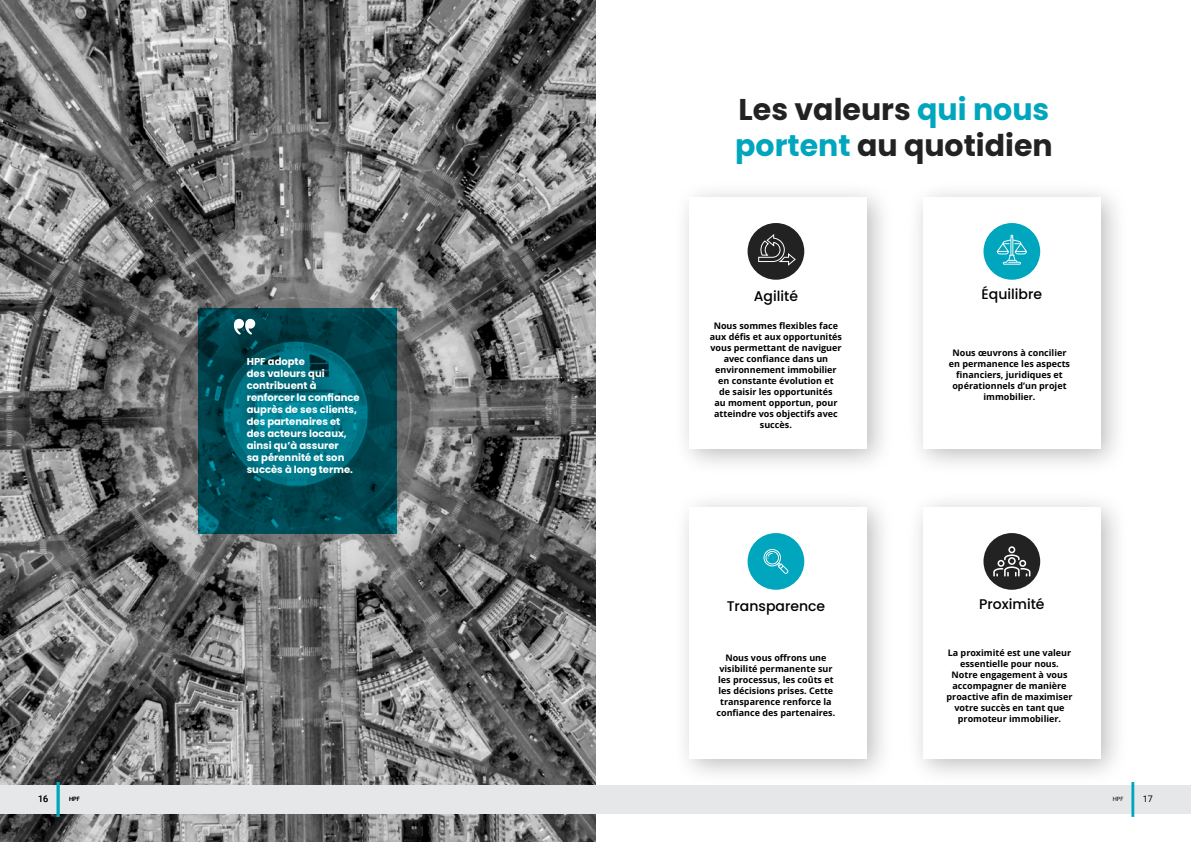
<style>
.page{position:relative;width:1191px;height:842px;background:#fff}
.page>*{position:absolute;margin:0;border:0;box-sizing:border-box;transform-origin:0 0}
.t1{font:700 30px/36px "Poppins";color:#222223}
.t2{font:500 14px "Poppins";color:#000}
.t3{font:700 10px/12px "Poppins";color:#fff}
.t4{font:700 9px/11px "Open Sans";color:#000;text-align:center}
.t5{font:9px "Roboto";color:#222223}
.t6{font:9px "Roboto";color:#000}
.t7{font:6px "Poppins";letter-spacing:.005em;color:#000}
.s1{color:#00a6be}
</style>
<div class="page">
<div style="left:595px;top:785px;width:596px;height:29px;background:#e6e7e8"></div>
<img style="left:0;top:0;width:595px;height:842px">
<svg style="left:199px;top:308px;width:198px;height:225px;background:#005561"></svg>
<svg style="left:234px;top:318px;width:22px;height:17px"></svg>
<div style="left:673px;top:180px;width:222px;height:296px;background:#000;opacity:.26"></div>
<div style="left:689px;top:197px;width:178px;height:251px;background:#fff"></div>
<div style="left:673px;top:490px;width:222px;height:296px;background:#000;opacity:.26"></div>
<div style="left:689px;top:507px;width:178px;height:251px;background:#fff"></div>
<div style="left:747px;top:223px;width:57px;height:57px;background:#222223;border-radius:50%"></div>
<svg style="left:758px;top:234px;width:38px;height:32px"></svg>
<div style="left:906px;top:180px;width:222px;height:296px;background:#000;opacity:.26"></div>
<div style="left:923px;top:197px;width:177px;height:251px;background:#fff"></div>
<div style="left:906px;top:490px;width:222px;height:296px;background:#000;opacity:.26"></div>
<div style="left:923px;top:507px;width:177px;height:251px;background:#fff"></div>
<div style="left:747px;top:533px;width:57px;height:57px;background:#00a6be;border-radius:50%"></div>
<svg style="left:763px;top:549px;width:25px;height:25px"></svg>
<div style="left:0;top:785px;width:595px;height:29px;background:#e6e7e8"></div>
<hr style="left:1131px;top:782px;width:3px;height:35px;background:#00a6be">
<hr style="left:57px;top:782px;width:3px;height:35px;background:#00a6be">
<div style="left:983px;top:223px;width:57px;height:57px;background:#00a6be;border-radius:50%"></div>
<svg style="left:996px;top:234px;width:31px;height:31px"></svg>
<div style="left:983px;top:533px;width:57px;height:57px;background:#222223;border-radius:50%"></div>
<svg style="left:993px;top:546px;width:37px;height:30px"></svg>
<h1 class="t1" style="left:735px;top:92px;width:319px">Les valeurs <span class="s1">qui nous portent</span> au quotidien</h1>
<p class="t3" style="left:247px;top:355px;width:114px">HPF adopte<br>des valeurs qui contribuent à renforcer la confiance auprès de ses clients, des partenaires et des acteurs locaux, ainsi qu’à assurer<br>sa pérennité et son succès à long terme.</p>
<h2 class="t2" style="left:754px;top:288px;width:46px">Agilité</h2>
<h2 class="t2" style="left:981px;top:286px;width:62px">Équilibre</h2>
<p class="t4" style="left:710px;top:320px;width:134px">Nous sommes flexibles face aux défis et aux opportunités vous permettant de naviguer avec confiance dans un environnement immobilier en constante évolution et<br>de saisir les opportunités<br>au moment opportun, pour atteindre vos objectifs avec succès.</p>
<p class="t4" style="left:949px;top:347px;width:123px">Nous œuvrons à concilier en permanence les aspects financiers, juridiques et opérationnels d’un projet immobilier.</p>
<h2 class="t2" style="left:726px;top:598px;width:100px">Transparence</h2>
<h2 class="t2" style="left:979px;top:596px;width:67px">Proximité</h2>
<p class="t4" style="left:716px;top:652px;width:120px">Nous vous offrons une visibilité permanente sur les processus, les coûts et les décisions prises. Cette transparence renforce la confiance des partenaires.</p>
<p class="t4" style="left:946px;top:646px;width:127px">La proximité est une valeur essentielle pour nous.<br>Notre engagement à vous accompagner de manière proactive afin de maximiser votre succès en tant que promoteur immobilier.</p>
<p class="t5" style="left:38px;top:793px;width:12px">16</p>
<p class="t7" style="left:69px;top:795px;width:12px">HPF</p>
<p class="t7" style="left:1112px;top:795px;width:12px">HPF</p>
<p class="t6" style="left:1142px;top:793px;width:12px">17</p>
</div>
